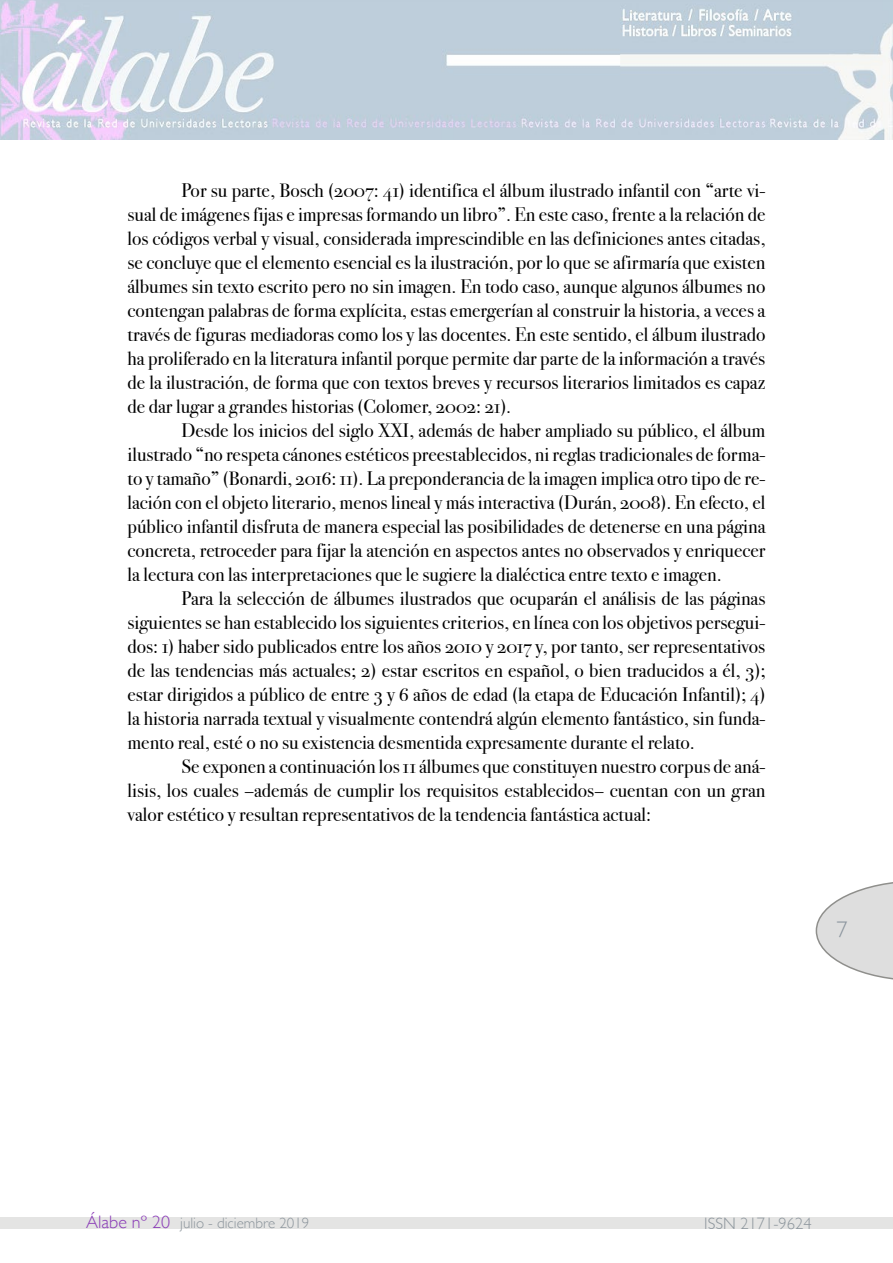
<style>
.page{position:relative;width:893px;height:1263px;background:#fff}
.page>*{position:absolute;margin:0;border:0;box-sizing:border-box;transform-origin:0 0}
.t1{font:300 22.5px "Gill Sans";color:#8a949d}
.t2{font:19.5px/24px "Bodoni Svty Two OSITCTT Book";color:#000;text-align:justify}
.t3{font:300 16.5px "Gill Sans";color:#8c959c}
.t4{font:300 15px "Gill Sans";color:#8c959c}
.s1{font-size:18px;color:#893ab6}
</style>
<div class="page">
<svg style="left:816px;top:882px;width:77px;height:98px"></svg>
<img style="left:0;top:0;width:893px;height:139px">
<div style="left:0;top:1218px;width:893px;height:11px;background:#e4e4e3"></div>
<p class="t2" style="left:128px;top:178px;width:639px;text-indent:54px">Por su parte, Bosch (2007: 41) identifica el álbum ilustrado infantil con “arte vi&shy;sual de imágenes fijas e impresas formando un libro”. En este caso, frente a la relación de los códigos verbal y visual, considerada imprescindible en las definiciones antes citadas, se concluye que el elemento esencial es la ilustración, por lo que se afirmaría que existen álbumes sin texto escrito pero no sin imagen. En todo caso, aunque algunos álbumes no contengan palabras de forma explícita, estas emergerían al construir la historia, a veces a través de figuras mediadoras como los y las docentes. En este sentido, el álbum ilustrado ha proliferado en la literatura infantil porque permite dar parte de la información a través de la ilustración, de forma que con textos breves y recursos literarios limitados es capaz de dar lugar a grandes historias (Colomer, 2002: 21).</p>
<p class="t2" style="left:128px;top:418px;width:639px;text-indent:54px">Desde los inicios del siglo XXI, además de haber ampliado su público, el álbum ilustrado “no respeta cánones estéticos preestablecidos, ni reglas tradicionales de forma&shy;to y tamaño” (Bonardi, 2016: 11). La preponderancia de la imagen implica otro tipo de re&shy;lación con el objeto literario, menos lineal y más interactiva (Durán, 2008). En efecto, el público infantil disfruta de manera especial las posibilidades de detenerse en una página concreta, retroceder para fijar la atención en aspectos antes no observados y enriquecer la lectura con las interpretaciones que le sugiere la dialéctica entre texto e imagen.</p>
<p class="t2" style="left:128px;top:586px;width:639px;text-indent:54px">Para la selección de álbumes ilustrados que ocuparán el análisis de las páginas siguientes se han establecido los siguientes criterios, en línea con los objetivos persegui&shy;dos: 1) haber sido publicados entre los años 2010 y 2017 y, por tanto, ser representativos de las tendencias más actuales; 2) estar escritos en español, o bien traducidos a él, 3); estar dirigidos a público de entre 3 y 6 años de edad (la etapa de Educación Infantil); 4) la historia narrada textual y visualmente contendrá algún elemento fantástico, sin funda&shy;mento real, esté o no su existencia desmentida expresamente durante el relato.</p>
<p class="t2" style="left:128px;top:754px;width:639px;text-indent:54px">Se exponen a continuación los 11 álbumes que constituyen nuestro corpus de aná&shy;lisis, los cuales –además de cumplir los requisitos establecidos– cuentan con un gran valor estético y resultan representativos de la tendencia fantástica actual:</p>
<p class="t1" style="left:837px;top:912px;width:13px">7</p>
<p class="t4" style="left:86px;top:1211px;width:225px"><span class="s1">Álabe nº 20</span> julio - diciembre 2019</p>
<p class="t3" style="left:704px;top:1211px;width:109px">ISSN 2171-9624</p>
</div>
